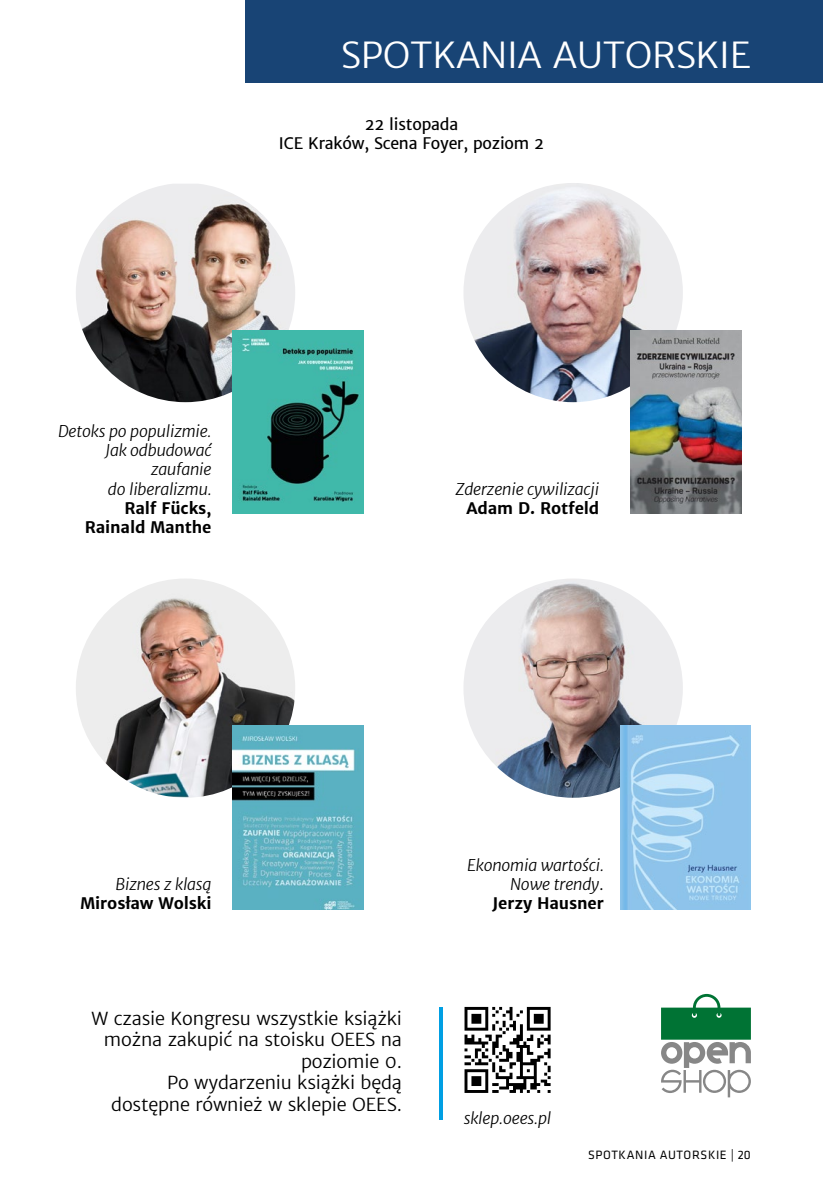
<style>
.page{position:relative;width:823px;height:1191px;background:#fff}
.page>*{position:absolute;margin:0;border:0;box-sizing:border-box;transform-origin:0 0}
.t1{font:300 36px "Merriweather Sans";letter-spacing:-.01em;color:#fff}
.t2{font:300 18px/21.6px "Merriweather Sans";letter-spacing:-.01em;color:#000;text-align:right}
.t3{font:italic 300 16px/19.2px "Merriweather Sans";letter-spacing:-.01em;color:#000;text-align:right}
.t4{font:700 16px/19.2px "Merriweather Sans";letter-spacing:-.01em;color:#000;text-align:right}
.t5{font:16px/19.2px "Merriweather Sans";letter-spacing:-.01em;color:#000;text-align:center}
.t6{font:12.6px "Klavika";letter-spacing:.05em;color:#000}
.s1{font-style:normal}
.s2{font-weight:700;font-style:normal}
</style>
<div class="page">
<svg style="left:661px;top:994px;width:89px;height:103px"></svg>
<hr style="left:439px;top:1007px;width:3px;height:112px;background:#009fe3">
<svg style="left:464px;top:1007px;width:86px;height:86px"></svg>
<img style="left:76px;top:184px;width:219px;height:218px">
<img style="left:76px;top:578px;width:219px;height:219px;border-radius:110px">
<img style="left:463px;top:183px;width:219px;height:219px;border-radius:110px">
<img style="left:463px;top:578px;width:219px;height:219px;border-radius:110px">
<img style="left:233px;top:330px;width:130px;height:184px">
<img style="left:233px;top:725px;width:130px;height:184px">
<img style="left:630px;top:330px;width:110px;height:184px">
<img style="left:620px;top:725px;width:130px;height:184px">
<div style="left:245px;top:0;width:577px;height:82px;background:#184475"></div>
<h1 class="t1" style="left:341px;top:32px;width:411px">SPOTKANIA AUTORSKIE</h1>
<p class="t5" style="left:279px;top:115px;width:266px">22 listopada<br>ICE Kraków, Scena Foyer, poziom 2</p>
<p class="t3" style="left:58px;top:421px;width:155px">Detoks po populizmie.<br>Jak odbudować zaufanie<br>do liberalizmu.</p>
<p class="t4" style="left:85px;top:498px;width:128px">Ralf Fücks,<br>Rainald Manthe</p>
<p class="t3" style="left:455px;top:479px;width:145px">Zderzenie cywilizacji</p>
<p class="t4" style="left:466px;top:498px;width:134px">Adam D. Rotfeld</p>
<p class="t3" style="left:116px;top:874px;width:97px">Biznes z klasą</p>
<p class="t4" style="left:81px;top:893px;width:132px">Mirosław Wolski</p>
<p class="t3" style="left:467px;top:855px;width:138px">Ekonomia wartości.<br>Nowe trendy<span class="s1">.<br></span><span class="s2">Jerzy Hausner</span></p>
<p class="t2" style="left:92px;top:1007px;width:311px">W czasie Kongresu wszystkie książki można zakupić na stoisku OEES na poziomie 0.<br>Po wydarzeniu książki będą dostępne również w sklepie OEES.</p>
<p class="t3" style="left:463px;top:1108px;width:89px">sklep.oees.pl</p>
<p class="t6" style="left:588px;top:1147px;width:164px">SPOTKANIA AUTORSKIE | 20</p>
</div>
